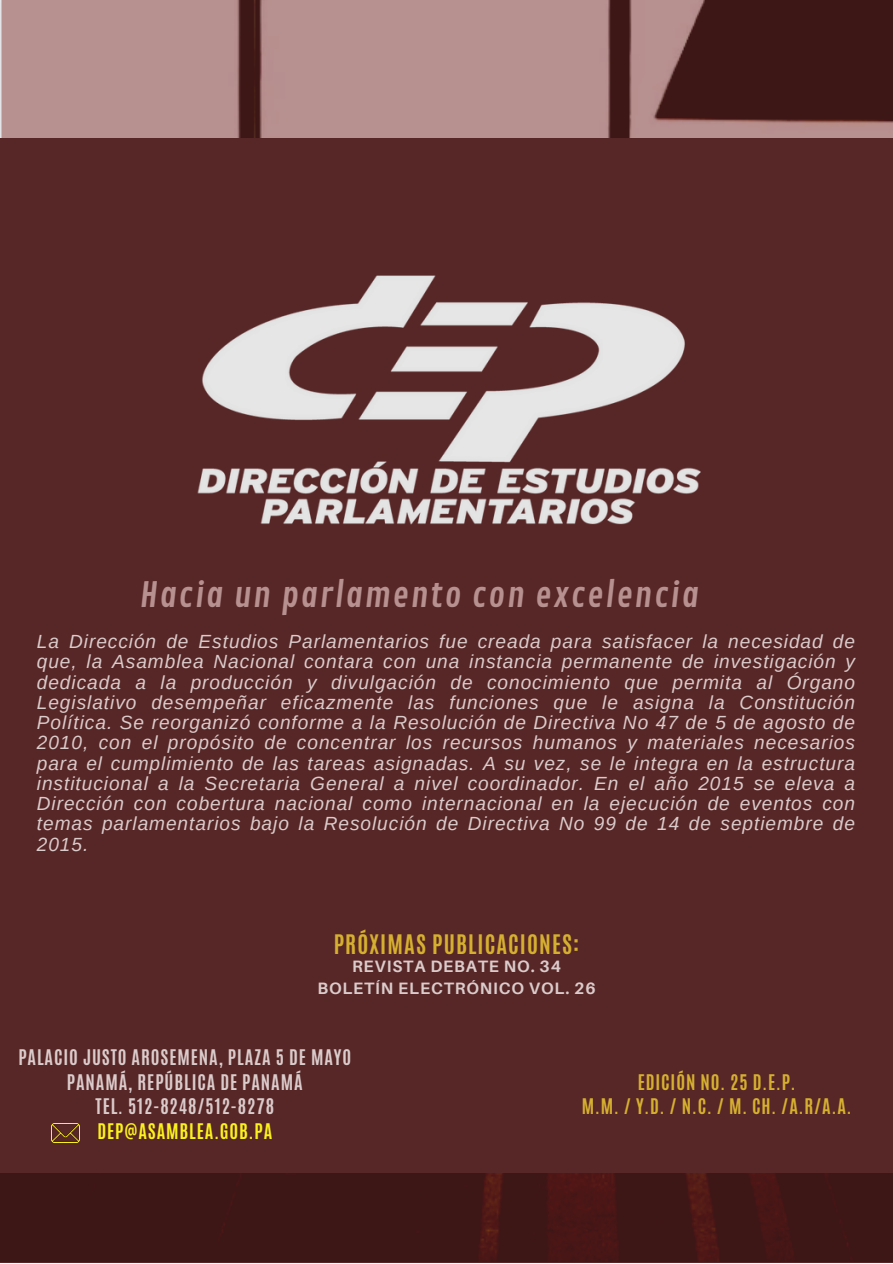
<style>
.page{position:relative;width:893px;height:1264px;background:#fff}
.page>*{position:absolute;margin:0;border:0;box-sizing:border-box;transform-origin:0 0}
.t1{font:34.05px "Contrail One";letter-spacing:.05em;color:#b79090}
.t2{font:700 22.5px "Antonio";letter-spacing:.05em;color:#d5b030}
.t3{font:italic 19.05px/20.2px "Arimo";letter-spacing:.05em;color:#dbcbcb;text-align:justify}
.t4{font:700 18px "Antonio";letter-spacing:.05em;color:#dbcbcb}
.t5{font:700 18px "Antonio";letter-spacing:.05em;color:#d5b030}
.t6{font:700 18px "Antonio";letter-spacing:.05em;color:#faf21b}
.t7{font:700 16.5px "Aileron";letter-spacing:.05em;color:#dbcbcb}
</style>
<div class="page">
<div style="left:0;top:0;width:892px;height:1262px;background:#572626"></div>
<img style="left:0;top:0;width:892px;height:137px">
<img style="left:0;top:1173px;width:892px;height:88px">
<img style="left:52px;top:1123px;width:28px;height:19px">
<img style="left:197px;top:275px;width:504px;height:250px">
<p class="t1" style="left:140px;top:575px;width:560px">Hacia un parlamento con excelencia</p>
<p class="t3" style="left:37px;top:631px;width:819px">La Dirección de Estudios Parlamentarios fue creada para satisfacer la necesidad de que, la Asamblea Nacional contara con una instancia permanente de investigación y dedicada a la producción y divulgación de conocimiento que permita al Órgano Legislativo desempeñar eficazmente las funciones que le asigna la Constitución Política. Se reorganizó conforme a la Resolución de Directiva No 47 de 5 de agosto de 2010, con el propósito de concentrar los recursos humanos y materiales necesarios para el cumplimiento de las tareas asignadas. A su vez, se le integra en la estructura institucional a la Secretaria General a nivel coordinador. En el año 2015 se eleva a Dirección con cobertura nacional como internacional en la ejecución de eventos con temas parlamentarios bajo la Resolución de Directiva No 99 de 14 de septiembre de 2015.</p>
<p class="t2" style="left:334px;top:928px;width:247px">PRÓXIMAS PUBLICACIONES:</p>
<p class="t7" style="left:352px;top:955px;width:210px">REVISTA DEBATE NO. 34</p>
<p class="t7" style="left:317px;top:978px;width:280px">BOLETÍN ELECTRÓNICO VOL. 26</p>
<p class="t4" style="left:18px;top:1044px;width:334px">PALACIO JUSTO AROSEMENA, PLAZA 5 DE MAYO</p>
<p class="t4" style="left:67px;top:1068px;width:237px">PANAMÁ, REPÚBLICA DE PANAMÁ</p>
<p class="t4" style="left:96px;top:1093px;width:180px">TEL. 512-8248/512-8278</p>
<p class="t6" style="left:97px;top:1118px;width:176px">DEP@ASAMBLEA.GOB.PA</p>
<p class="t5" style="left:637px;top:1068px;width:159px">EDICIÓN NO. 25 D.E.P.</p>
<p class="t5" style="left:581px;top:1093px;width:271px">M.M. / Y.D. / N.C. / M. CH. /A.R/A.A.</p>
</div>
